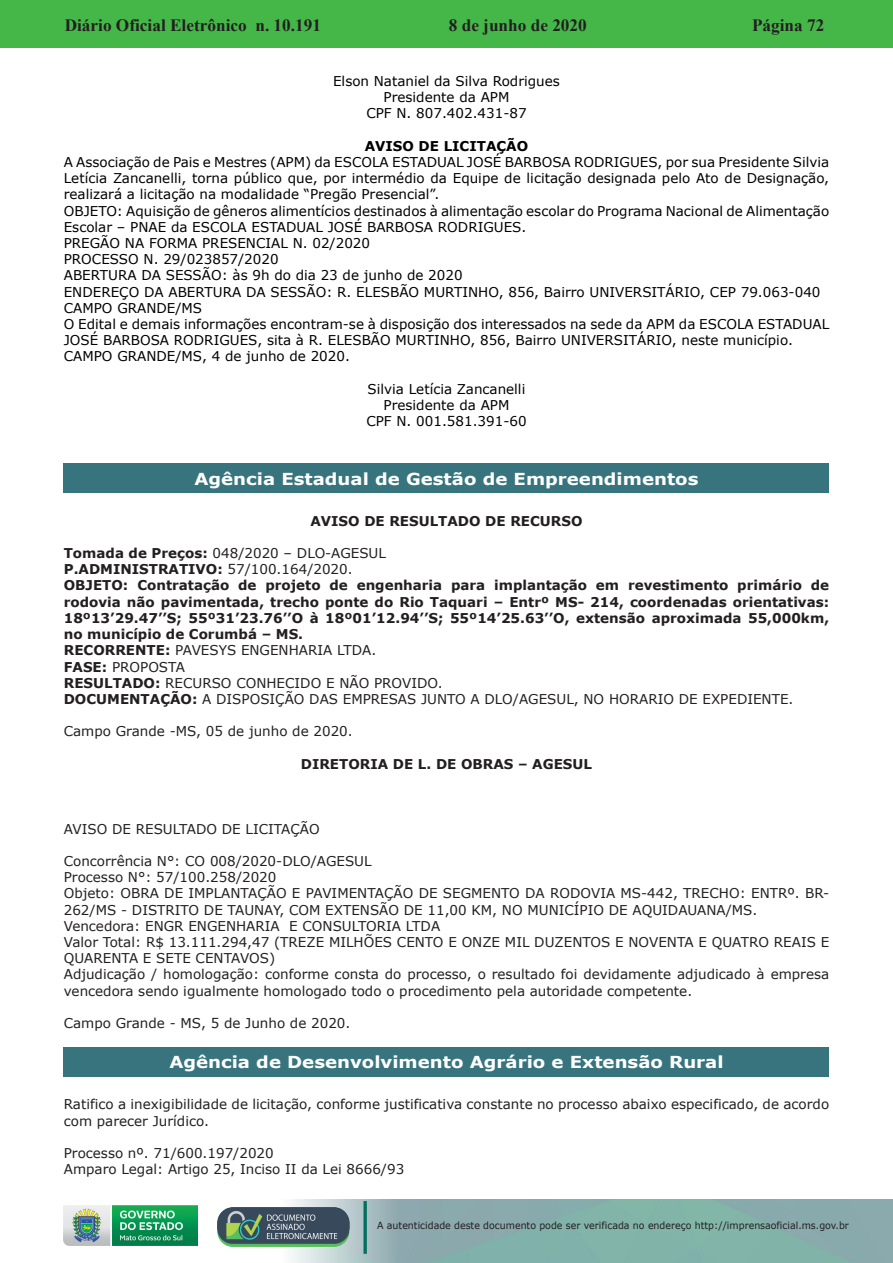
<style>
.page{position:relative;width:893px;height:1263px;background:#fff}
.page>*{position:absolute;margin:0;border:0;box-sizing:border-box;transform-origin:0 0}
.t1{font:700 17.25px "Times New Roman";color:#231f20}
.Atos_de_Licitações_S{font:700 16.5px "Verdana";color:#fff;scale:1.1 1}
.t2{font:13.5px/16.2px "Verdana";color:#231f20}
.t3{font:13.5px/16.2px "Verdana";color:#000}
.t4{font:700 13.5px/16.2px "Verdana";color:#231f20;text-align:justify}
.t5{font:700 13.5px "Verdana";color:#000}
.t6{font:9.9px "Verdana";color:#231f20;scale:.95 1}
.s1{font-weight:700}
.s2{font-weight:400}
</style>
<div class="page">
<div style="left:0;top:0;width:893px;height:48px;background:#45b749"></div>
<img style="left:63px;top:1199px;width:830px;height:64px">
<img style="left:364px;top:1202px;width:2px;height:51px">
<img style="left:218px;top:1207px;width:132px;height:39px">
<img style="left:64px;top:1205px;width:134px;height:41px">
<div style="left:64px;top:463px;width:765px;height:30px;background:#37747e"></div>
<div style="left:64px;top:1047px;width:765px;height:30px;background:#37747e"></div>
<p class="t1" style="left:65px;top:13px;width:258px">Diário Oficial Eletrônico n. 10.191</p>
<p class="t1" style="left:449px;top:13px;width:140px">8 de junho de 2020</p>
<p class="t1" style="left:752px;top:13px;width:74px">Página 72</p>
<p class="t3" style="left:333px;top:73px;width:228px">Elson Nataniel da Silva Rodrigues</p>
<p class="t3" style="left:384px;top:89px;width:127px">Presidente da APM</p>
<p class="t3" style="left:366px;top:105px;width:162px">CPF N. 807.402.431-87</p>
<p class="t5" style="left:365px;top:136px;width:165px">AVISO DE LICITAÇÃO</p>
<p class="t3" style="left:64px;top:154px;width:767px;text-align:justify">A Associação de Pais e Mestres (APM) da ESCOLA ESTADUAL JOSÉ BARBOSA RODRIGUES, por sua Presidente Silvia Letícia Zancanelli, torna público que, por intermédio da Equipe de licitação designada pelo Ato de Designação, realizará a licitação na modalidade “Pregão Presencial”.</p>
<p class="t3" style="left:64px;top:203px;width:767px">OBJETO: Aquisição de gêneros alimentícios destinados à alimentação escolar do Programa Nacional de Alimentação<br>Escolar – PNAE da ESCOLA ESTADUAL JOSÉ BARBOSA RODRIGUES.</p>
<p class="t3" style="left:64px;top:235px;width:308px">PREGÃO NA FORMA PRESENCIAL N. 02/2020</p>
<p class="t3" style="left:64px;top:251px;width:216px">PROCESSO N. 29/023857/2020</p>
<p class="t3" style="left:64px;top:267px;width:400px">ABERTURA DA SESSÃO: às 9h do dia 23 de junho de 2020</p>
<p class="t3" style="left:64px;top:284px;width:758px">ENDEREÇO DA ABERTURA DA SESSÃO: R. ELESBÃO MURTINHO, 856, Bairro UNIVERSITÁRIO, CEP 79.063-040</p>
<p class="t3" style="left:64px;top:300px;width:140px">CAMPO GRANDE/MS</p>
<p class="t3" style="left:64px;top:316px;width:767px">O Edital e demais informações encontram-se à disposição dos interessados na sede da APM da ESCOLA ESTADUAL<br>JOSÉ BARBOSA RODRIGUES, sita à R. ELESBÃO MURTINHO, 856, Bairro UNIVERSITÁRIO, neste município.</p>
<p class="t3" style="left:64px;top:348px;width:288px">CAMPO GRANDE/MS, 4 de junho de 2020.</p>
<p class="t3" style="left:368px;top:381px;width:159px">Silvia Letícia Zancanelli</p>
<p class="t3" style="left:384px;top:397px;width:127px">Presidente da APM</p>
<p class="t3" style="left:366px;top:413px;width:162px">CPF N. 001.581.391-60</p>
<p class="Atos_de_Licitações_S" style="left:194px;top:467px;width:460px">Agência Estadual de Gestão de Empreendimentos</p>
<p class="t4" style="left:310px;top:512px;width:273px">AVISO DE RESULTADO DE RECURSO</p>
<p class="t2" style="left:64px;top:545px;width:324px"><span class="s1">Tomada de Preços:</span> 048/2020 – DLO-AGESUL</p>
<p class="t4" style="left:64px;top:561px;width:290px">P.ADMINISTRATIVO: <span class="s2">57/100.164/2020.</span></p>
<p class="t4" style="left:64px;top:577px;width:767px">OBJETO: Contratação de projeto de engenharia para implantação em revestimento primário de rodovia não pavimentada, trecho ponte do Rio Taquari – Entrº MS- 214, coordenadas orientativas:<br>18º13’29.47’’S; 55º31’23.76’’O à 18º01’12.94’’S; 55º14’25.63’’O, extensão aproximada 55,000km, no município de Corumbá – MS.</p>
<p class="t2" style="left:64px;top:642px;width:314px"><span class="s1">RECORRENTE:</span> PAVESYS ENGENHARIA LTDA.</p>
<p class="t2" style="left:64px;top:658px;width:123px"><span class="s1">FASE:</span> PROPOSTA</p>
<p class="t2" style="left:64px;top:674px;width:381px"><span class="s1">RESULTADO:</span> RECURSO CONHECIDO E NÃO PROVIDO.</p>
<p class="t2" style="left:64px;top:691px;width:731px"><span class="s1">DOCUMENTAÇÃO:</span> A DISPOSIÇÃO DAS EMPRESAS JUNTO A DLO/AGESUL, NO HORARIO DE EXPEDIENTE.</p>
<p class="t2" style="left:64px;top:723px;width:290px">Campo Grande -MS, 05 de junho de 2020.</p>
<p class="t4" style="left:301px;top:755px;width:293px">DIRETORIA DE L. DE OBRAS – AGESUL</p>
<p class="t2" style="left:64px;top:820px;width:258px">AVISO DE RESULTADO DE LICITAÇÃO</p>
<p class="t2" style="left:64px;top:853px;width:309px">Concorrência N°: CO 008/2020-DLO/AGESUL</p>
<p class="t2" style="left:64px;top:869px;width:214px">Processo N°: 57/100.258/2020</p>
<p class="t2" style="left:64px;top:885px;width:767px">Objeto: OBRA DE IMPLANTAÇÃO E PAVIMENTAÇÃO DE SEGMENTO DA RODOVIA MS-442, TRECHO: ENTRº. BR-<br>262/MS - DISTRITO DE TAUNAY, COM EXTENSÃO DE 11,00 KM, NO MUNICÍPIO DE AQUIDAUANA/MS.</p>
<p class="t2" style="left:64px;top:917px;width:378px">Vencedora: ENGR ENGENHARIA E CONSULTORIA LTDA</p>
<p class="t2" style="left:64px;top:934px;width:767px">Valor Total: R$ 13.111.294,47 (TREZE MILHÕES CENTO E ONZE MIL DUZENTOS E NOVENTA E QUATRO REAIS E<br>QUARENTA E SETE CENTAVOS)</p>
<p class="t2" style="left:64px;top:966px;width:767px">Adjudicação / homologação: conforme consta do processo, o resultado foi devidamente adjudicado à empresa vencedora sendo igualmente homologado todo o procedimento pela autoridade competente.</p>
<p class="t2" style="left:64px;top:1015px;width:288px">Campo Grande - MS, 5 de Junho de 2020.</p>
<p class="Atos_de_Licitações_S" style="left:169px;top:1051px;width:505px">Agência de Desenvolvimento Agrário e Extensão Rural</p>
<p class="t2" style="left:64px;top:1096px;width:767px">Ratifico a inexigibilidade de licitação, conforme justificativa constante no processo abaixo especificado, de acordo com parecer Jurídico.</p>
<p class="t2" style="left:64px;top:1145px;width:211px">Processo nº. 71/600.197/2020</p>
<p class="t2" style="left:64px;top:1161px;width:342px">Amparo Legal: Artigo 25, Inciso II da Lei 8666/93</p>
<p class="t6" style="left:377px;top:1219px;width:498px">A autenticidade deste documento pode ser verificada no endereço http://imprensaoficial.ms.gov.br</p>
</div>
